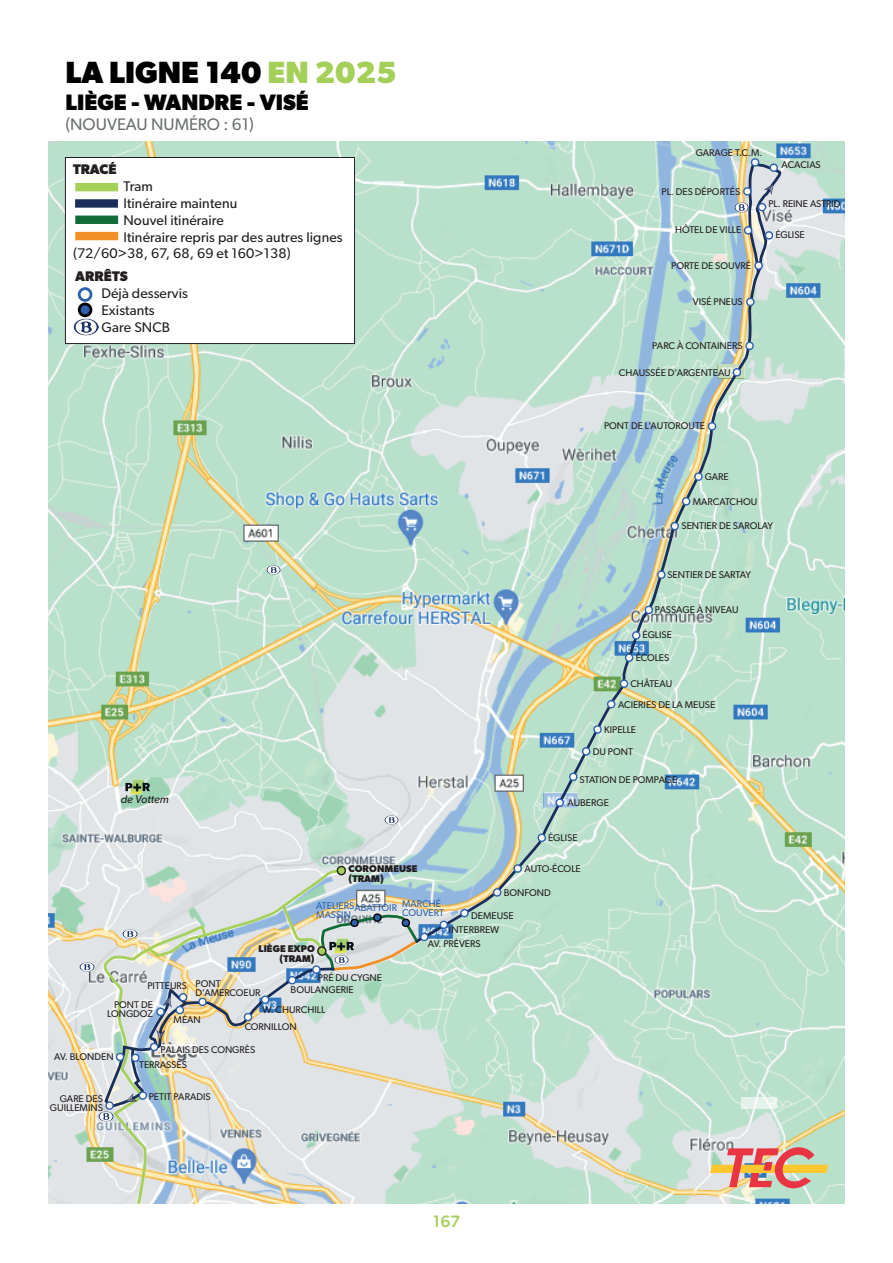
<style>
.page{position:relative;width:893px;height:1263px;background:#fff}
.page>*{position:absolute;margin:0;border:0;box-sizing:border-box;transform-origin:0 0}
.t1{font:700 30.75px "Gibson";color:#000001}
.t2{font:700 22.35px "Gibson";color:#000001}
.t3{font:16.8px "Gibson";color:#6d7172}
.t4{font:500 16.5px "Gibson";color:#a3cf57}
.t5{font:13.95px/16.8px "Gibson";letter-spacing:.01em;color:#231f20}
.t6{font:700 13.95px "Gibson";letter-spacing:.01em;color:#231f20}
.t7{font:italic 11.25px "Gibson";letter-spacing:-.005em;color:#231f20}
.t8{font:9.75px/12px "Gibson";color:#231f20}
.t9{font:9.75px/9.1px "Gibson";color:#2c61ad}
.t10{font:700 9.75px/9.8px "Gibson";letter-spacing:.01em;color:#231f20}
.s1{color:#a4cf58}
</style>
<div class="page">
<img style="left:49px;top:141px;width:796px;height:1062px">
<svg style="left:741px;top:1097px;width:36px;height:12px"></svg>
<hr style="left:374px;top:181px;width:30px;height:3px;background:#fff">
<svg style="left:413px;top:161px;width:372px;height:784px;background:#bcdacf"></svg>
<img style="left:124px;top:779px;width:27px;height:16px">
<div style="left:337px;top:866px;width:9px;height:9px;border:1px solid #231f20;border-radius:50%"></div>
<img style="left:99px;top:1112px;width:2px;height:9px">
<svg style="left:768px;top:163px;width:12px;height:11px"></svg>
<svg style="left:749px;top:158px;width:12px;height:10px"></svg>
<img style="left:80px;top:962px;width:14px;height:10px">
<svg style="left:741px;top:183px;width:33px;height:30px"></svg>
<svg style="left:763px;top:231px;width:12px;height:10px"></svg>
<svg style="left:742px;top:226px;width:12px;height:10px"></svg>
<svg style="left:753px;top:261px;width:12px;height:11px"></svg>
<svg style="left:744px;top:297px;width:12px;height:11px"></svg>
<svg style="left:744px;top:341px;width:11px;height:11px"></svg>
<svg style="left:731px;top:367px;width:12px;height:11px"></svg>
<svg style="left:706px;top:422px;width:12px;height:10px"></svg>
<svg style="left:692px;top:472px;width:12px;height:11px"></svg>
<svg style="left:680px;top:497px;width:12px;height:10px"></svg>
<svg style="left:669px;top:521px;width:12px;height:11px"></svg>
<svg style="left:655px;top:570px;width:12px;height:11px"></svg>
<svg style="left:618px;top:679px;width:12px;height:11px"></svg>
<svg style="left:623px;top:653px;width:12px;height:11px"></svg>
<svg style="left:630px;top:631px;width:12px;height:10px"></svg>
<svg style="left:643px;top:605px;width:12px;height:11px"></svg>
<svg style="left:605px;top:699px;width:12px;height:11px"></svg>
<svg style="left:580px;top:747px;width:12px;height:10px"></svg>
<svg style="left:592px;top:725px;width:11px;height:10px"></svg>
<svg style="left:567px;top:772px;width:12px;height:11px"></svg>
<svg style="left:554px;top:798px;width:12px;height:11px"></svg>
<svg style="left:536px;top:833px;width:12px;height:11px"></svg>
<svg style="left:512px;top:864px;width:12px;height:10px"></svg>
<svg style="left:491px;top:888px;width:12px;height:10px"></svg>
<svg style="left:458px;top:908px;width:12px;height:11px"></svg>
<svg style="left:438px;top:920px;width:12px;height:11px"></svg>
<svg style="left:101px;top:868px;width:329px;height:335px;background:#d1d9d4"></svg>
<img style="left:734px;top:203px;width:15px;height:9px">
<img style="left:384px;top:815px;width:15px;height:10px">
<img style="left:267px;top:565px;width:14px;height:10px">
<div style="left:65px;top:157px;width:289px;height:187px;background:#fff"></div>
<div style="left:65px;top:157px;width:290px;height:187px;border:1px solid #231f20"></div>
<svg style="left:72px;top:311px;width:24px;height:15px"></svg>
<img style="left:74px;top:319px;width:24px;height:16px">
<div style="left:79px;top:304px;width:12px;height:12px;background:#2d60ad;border-radius:50%"></div>
<div style="left:78px;top:303px;width:14px;height:14px;border:3px solid #000002;border-radius:50%"></div>
<div style="left:79px;top:289px;width:12px;height:11px;background:#fbfbfc;border-radius:50%"></div>
<div style="left:78px;top:287px;width:14px;height:15px;border:3px solid #2d60ad;border-radius:50%"></div>
<svg style="left:710px;top:1143px;width:118px;height:48px;background:#d9ad92"></svg>
<div style="left:75px;top:183px;width:43px;height:8px;background:#a5d059"></div>
<div style="left:75px;top:199px;width:43px;height:9px;background:#1b2e5a"></div>
<div style="left:75px;top:216px;width:43px;height:8px;background:#126c38"></div>
<div style="left:75px;top:232px;width:43px;height:8px;background:#f28f26"></div>
<h1 class="t1" style="left:65px;top:54px;width:333px">LA LIGNE 140 <span class="s1">EN 2025</span></h1>
<h2 class="t2" style="left:65px;top:89px;width:245px">LIÈGE - WANDRE - VISÉ</h2>
<h3 class="t3" style="left:65px;top:114px;width:190px">(NOUVEAU NUMÉRO : 61)</h3>
<h3 class="t6" style="left:73px;top:161px;width:45px">TRACÉ</h3>
<h3 class="t5" style="left:123px;top:178px;width:31px">Tram</h3>
<h3 class="t5" style="left:123px;top:195px;width:115px">Itinéraire maintenu</h3>
<h3 class="t5" style="left:123px;top:211px;width:102px">Nouvel itinéraire</h3>
<h3 class="t5" style="left:123px;top:228px;width:221px">Itinéraire repris par des autres lignes</h3>
<h3 class="t5" style="left:73px;top:245px;width:219px">(72/60&gt;38, 67, 68, 69 et 160&gt;138)</h3>
<h3 class="t6" style="left:75px;top:268px;width:54px">ARRÊTS</h3>
<h3 class="t5" style="left:101px;top:285px;width:88px">Déjà desservis<br>Existants<br>Gare SNCB</h3>
<p class="t8" style="left:696px;top:147px;width:68px">GARAGE T.C.M.</p>
<p class="t8" style="left:661px;top:185px;width:80px">PL. DES DÉPORTÉS</p>
<p class="t8" style="left:781px;top:158px;width:41px">ACACIAS</p>
<p class="t8" style="left:675px;top:224px;width:68px">HÔTEL DE VILLE</p>
<p class="t8" style="left:671px;top:259px;width:81px">PORTE DE SOUVRÉ</p>
<p class="t8" style="left:693px;top:295px;width:52px">VISÉ PNEUS</p>
<p class="t8" style="left:652px;top:340px;width:92px">PARC À CONTAINERS</p>
<p class="t8" style="left:619px;top:366px;width:113px">CHAUSSÉE D’ARGENTEAU</p>
<p class="t8" style="left:768px;top:198px;width:74px">PL. REINE ASTRID</p>
<p class="t8" style="left:775px;top:228px;width:31px">ÉGLISE</p>
<p class="t8" style="left:604px;top:420px;width:103px">PONT DE L’AUTOROUTE</p>
<p class="t8" style="left:705px;top:470px;width:25px">GARE</p>
<p class="t8" style="left:693px;top:495px;width:66px">MARCATCHOU</p>
<p class="t8" style="left:681px;top:520px;width:93px">SENTIER DE SAROLAY</p>
<p class="t8" style="left:667px;top:568px;width:85px">SENTIER DE SARTAY</p>
<p class="t8" style="left:655px;top:603px;width:85px">PASSAGE À NIVEAU</p>
<p class="t8" style="left:642px;top:629px;width:31px">ÉGLISE</p>
<p class="t8" style="left:636px;top:652px;width:35px">ÉCOLES</p>
<p class="t8" style="left:630px;top:677px;width:43px">CHÂTEAU</p>
<p class="t8" style="left:618px;top:698px;width:99px">ACIERIES DE LA MEUSE</p>
<p class="t8" style="left:604px;top:723px;width:34px">KIPELLE</p>
<p class="t8" style="left:593px;top:745px;width:42px">DU PONT</p>
<p class="t7" style="left:121px;top:792px;width:50px">de Vottem</p>
<p class="t8" style="left:580px;top:773px;width:99px">STATION DE POMPAGE</p>
<p class="t8" style="left:567px;top:797px;width:43px">AUBERGE</p>
<p class="t8" style="left:548px;top:832px;width:31px">ÉGLISE</p>
<p class="t8" style="left:524px;top:862px;width:58px">AUTO-ÉCOLE</p>
<p class="t8" style="left:504px;top:887px;width:49px">BONFOND</p>
<p class="t8" style="left:471px;top:910px;width:44px">DEMEUSE</p>
<p class="t8" style="left:449px;top:924px;width:52px">INTERBREW</p>
<p class="t8" style="left:428px;top:937px;width:54px">AV. PRÉVERS</p>
<p class="t10" style="left:349px;top:863px;width:71px">CORONMEUSE (TRAM)</p>
<p class="t9" style="left:402px;top:899px;width:43px">MARCHÉ<br>COUVERT</p>
<p class="t9" style="left:316px;top:902px;width:82px;line-height:8.2px">ATELIERSABATTOIR<br>MASSIN</p>
<p class="t10" style="left:258px;top:944px;width:58px;text-align:right">LIÈGE EXPO (TRAM)</p>
<p class="t8" style="left:291px;top:972px;width:93px;text-indent:27px">PRÉ DU CYGNE<br>BOULANGERIE</p>
<p class="t8" style="left:245px;top:1001px;width:82px;line-height:17px;text-indent:18px">W. CHURCHILL<br>CORNILLON</p>
<p class="t8" style="left:196px;top:978px;width:66px;line-height:9.1px">PONT<br>D’AMERCOEUR</p>
<p class="t8" style="left:174px;top:1014px;width:29px">MÉAN</p>
<p class="t8" style="left:114px;top:976px;width:75px;line-height:19.2px;text-indent:33px">PITTEURS<br>PONT DE</p>
<p class="t8" style="left:107px;top:1008px;width:47px">LONGDOZ</p>
<p class="t8" style="left:139px;top:1041px;width:118px;line-height:15.8px;text-indent:21px">PALAIS DES CONGRÈS<br>TERRASSES</p>
<p class="t8" style="left:54px;top:1050px;width:61px">AV. BLONDEN</p>
<p class="t8" style="left:60px;top:1092px;width:45px">GARE DES</p>
<p class="t8" style="left:149px;top:1090px;width:63px">PETIT PARADIS</p>
<p class="t8" style="left:50px;top:1101px;width:55px">GUILLEMINS</p>
<h3 class="t4" style="left:433px;top:1212px;width:29px">167</h3>
</div>
